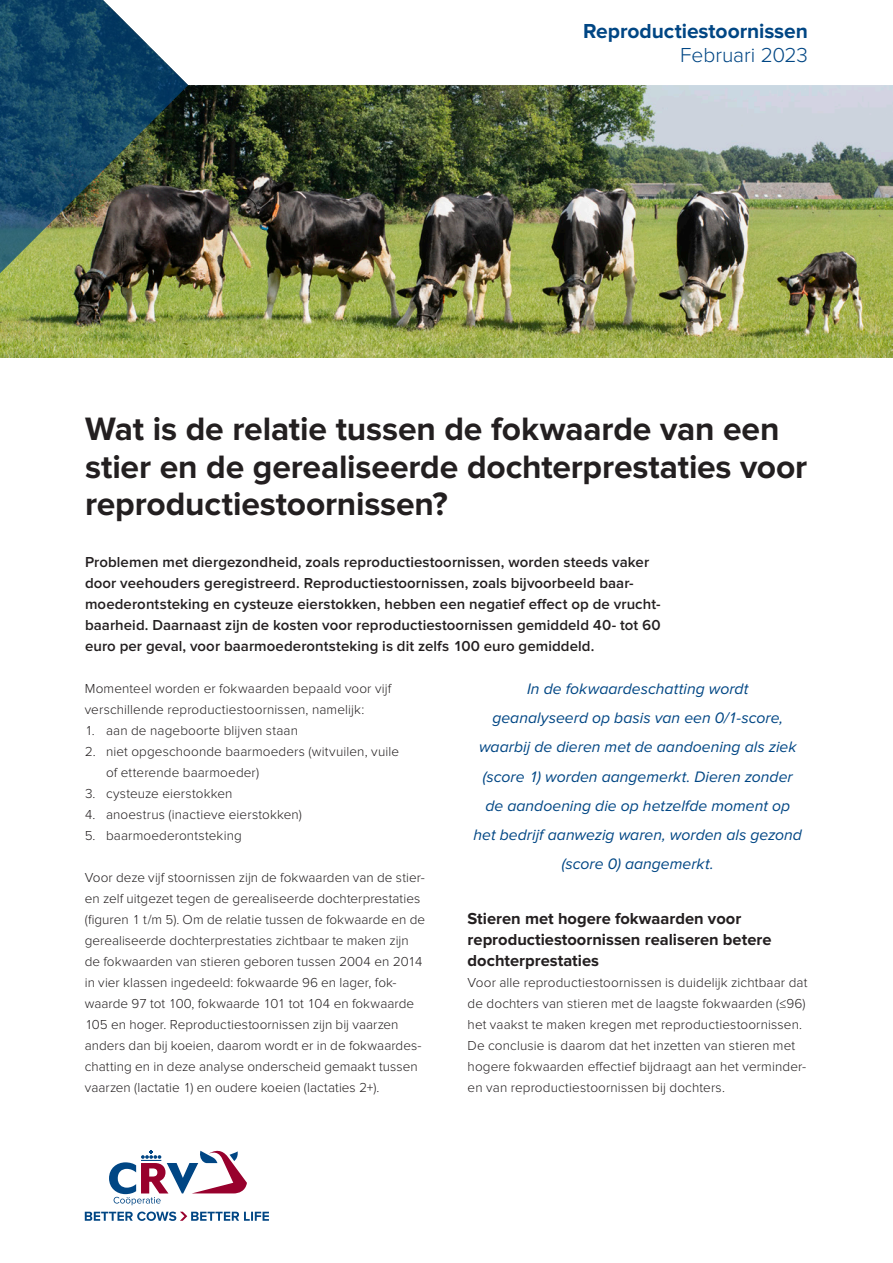
<style>
.page{position:relative;width:893px;height:1263px;background:#fff}
.page>*{position:absolute;margin:0;border:0;box-sizing:border-box;transform-origin:0 0}
.Kop{font:700 33.6px/37.5px "Proxima Nova";letter-spacing:-.005em;color:#231f20}
.Body_text{font:700 21px "Proxima Nova";letter-spacing:-.005em;color:#004684}
.Body_text-2{font:300 21px "Proxima Nova";letter-spacing:-.005em;color:#004684}
.Kopje{font:700 16.5px/21px "Proxima Nova";color:#231f20}
.Platte_tekst{font:italic 15.75px/29.2px "Proxima Nova";color:#004684;text-align:center}
.Intro{font:600 15px/21px "Proxima Nova";letter-spacing:.005em;color:#231f20}
.Platte_tekst-2{font:300 13.5px/21px "Proxima Nova";letter-spacing:.005em;color:#231f20}
</style>
<div class="page">
<img style="left:188px;top:85px;width:705px;height:272px">
<img style="left:0;top:0;width:188px;height:358px">
<svg style="left:85px;top:1211px;width:184px;height:10px"></svg>
<svg style="left:109px;top:1150px;width:138px;height:55px"></svg>
<p class="Body_text" style="left:583px;top:19px;width:226px">Reproductiestoornissen</p>
<p class="Body_text-2" style="left:680px;top:43px;width:129px">Februari 2023</p>
<p class="Kop" style="left:85px;top:411px;width:724px">Wat is de relatie tussen de fokwaarde van een stier en de gerealiseerde dochterprestaties voor reproductiestoornissen?</p>
<p class="Intro" style="left:85px;top:552px;width:577px">Problemen met diergezondheid, zoals reproductiestoornissen, worden steeds vaker door veehouders geregistreerd. Reproductiestoornissen, zoals bijvoorbeeld baar&shy;moederontsteking en cysteuze eierstokken, hebben een negatief effect op de vrucht&shy;baarheid. Daarnaast zijn de kosten voor reproductiestoornissen gemiddeld 40- tot 60 euro per geval, voor baarmoederontsteking is dit zelfs 100 euro gemiddeld.</p>
<p class="Platte_tekst-2" style="left:85px;top:678px;width:308px">Momenteel worden er fokwaarden bepaald voor vijf verschillende reproductiestoornissen, namelijk:</p>
<p class="Platte_tekst-2" style="left:85px;top:720px;width:215px">1. aan de nageboorte blijven staan</p>
<p class="Platte_tekst-2" style="left:106px;top:741px;width:295px;text-indent:-21px">2. niet opgeschoonde baarmoeders (witvuilen, vuile of etterende baarmoeder)</p>
<p class="Platte_tekst-2" style="left:85px;top:783px;width:149px">3. cysteuze eierstokken</p>
<p class="Platte_tekst-2" style="left:85px;top:804px;width:219px">4. anoestrus (inactieve eierstokken)</p>
<p class="Platte_tekst-2" style="left:85px;top:825px;width:159px">5. baarmoederontsteking</p>
<p class="Platte_tekst-2" style="left:85px;top:867px;width:342px">Voor deze vijf stoornissen zijn de fokwaarden van de stier&shy;en zelf uitgezet tegen de gerealiseerde dochterprestaties (figuren 1 t/m 5). Om de relatie tussen de fokwaarde en de gerealiseerde dochterprestaties zichtbaar te maken zijn de fokwaarden van stieren geboren tussen 2004 en 2014 in vier klassen ingedeeld: fokwaarde 96 en lager, fok&shy;waarde 97 tot 100, fokwaarde 101 tot 104 en fokwaarde 105 en hoger. Reproductiestoornissen zijn bij vaarzen anders dan bij koeien, daarom wordt er in de fokwaardes&shy;chatting en in deze analyse onderscheid gemaakt tussen vaarzen (lactatie 1) en oudere koeien (lactaties 2+).</p>
<p class="Platte_tekst" style="left:474px;top:674px;width:330px">In de fokwaardeschatting wordt<br>geanalyseerd op basis van een 0/1-score, waarbij de dieren met de aandoening als ziek (score 1) worden aangemerkt. Dieren zonder de aandoening die op hetzelfde moment op het bedrijf aanwezig waren, worden als gezond (score 0) aangemerkt.</p>
<p class="Kopje" style="left:468px;top:908px;width:305px">Stieren met hogere fokwaarden voor reproductiestoornissen realiseren betere dochterprestaties</p>
<p class="Platte_tekst-2" style="left:468px;top:972px;width:341px">Voor alle reproductiestoornissen is duidelijk zichtbaar dat de dochters van stieren met de laagste fokwaarden (≤96) het vaakst te maken kregen met reproductiestoornissen.<br>De conclusie is daarom dat het inzetten van stieren met hogere fokwaarden effectief bijdraagt aan het verminder&shy;en van reproductiestoornissen bij dochters.</p>
</div>
